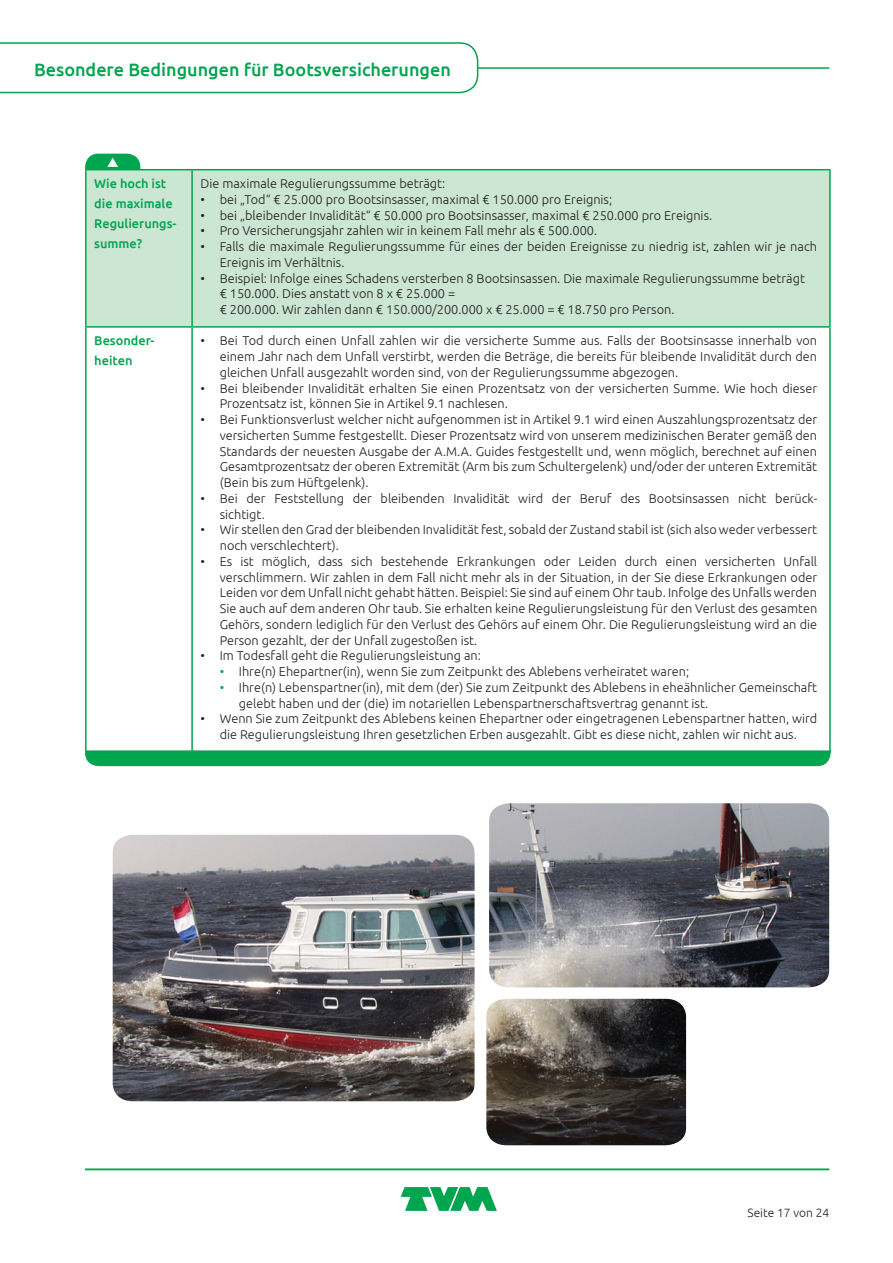
<style>
.page{position:relative;width:893px;height:1263px;background:#fff}
.page>*{position:absolute;margin:0;border:0;box-sizing:border-box;transform-origin:0 0}
.t1{font:500 18px "Ubuntu";color:#00a54f}
.Body{font:300 12.75px/15.8px "Ubuntu";color:#231f20}
.Tabel_-_vraag{font:500 12.75px/19.8px "Ubuntu";color:#00a54f}
.t2{font:300 12px "Ubuntu";color:#231f20}
.s1{color:#00a54f}
</style>
<div class="page">
<hr style="left:85px;top:67px;width:744px;height:2px;background:#00a54f">
<svg style="left:0;top:42px;width:479px;height:52px"></svg>
<img style="left:113px;top:803px;width:716px;height:342px">
<svg style="left:401px;top:1187px;width:96px;height:24px"></svg>
<hr style="left:85px;top:1169px;width:744px;height:1px;background:#00a54f">
<div style="left:87px;top:170px;width:742px;height:156px;background:#cbe6d3"></div>
<hr style="left:85px;top:170px;width:2px;height:156px;background:#00a54f">
<hr style="left:85px;top:169px;width:107px;height:1px;background:#00a54f">
<hr style="left:192px;top:169px;width:639px;height:1px;background:#00a54f">
<hr style="left:191px;top:170px;width:2px;height:156px;background:#00a54f">
<hr style="left:829px;top:170px;width:2px;height:156px;background:#00a54f">
<hr style="left:85px;top:328px;width:2px;height:423px;background:#00a54f">
<hr style="left:85px;top:326px;width:107px;height:2px;background:#00a54f">
<hr style="left:192px;top:326px;width:639px;height:2px;background:#00a54f">
<hr style="left:191px;top:328px;width:2px;height:423px;background:#00a54f">
<hr style="left:829px;top:328px;width:2px;height:423px;background:#00a54f">
<svg style="left:85px;top:154px;width:55px;height:15px"></svg>
<svg style="left:85px;top:750px;width:746px;height:16px;background:#08a754"></svg>
<h1 class="t1" style="left:34px;top:58px;width:418px">Besondere Bedingungen für Bootsversicherungen</h1>
<p class="Tabel_-_vraag" style="left:94px;top:173px;width:73px">Wie hoch ist</p>
<p class="Tabel_-_vraag" style="left:94px;top:193px;width:80px">die maximale</p>
<p class="Tabel_-_vraag" style="left:94px;top:213px;width:83px">Regulierungs&shy;summe?</p>
<p class="Body" style="left:201px;top:175px;width:246px">Die maximale Regulierungssumme beträgt:</p>
<p class="Body" style="left:201px;top:191px;width:413px">• bei „Tod“ € 25.000 pro Bootsinsasser, maximal € 150.000 pro Ereignis;</p>
<p class="Body" style="left:201px;top:207px;width:513px">• bei „bleibender Invalidität“ € 50.000 pro Bootsinsasser, maximal € 250.000 pro Ereignis.</p>
<p class="Body" style="left:201px;top:223px;width:398px">• Pro Versicherungsjahr zahlen wir in keinem Fall mehr als € 500.000.</p>
<p class="Body" style="left:220px;top:238px;width:599px;text-indent:-19px">• Falls die maximale Regulierungssumme für eines der beiden Ereignisse zu niedrig ist, zahlen wir je nach<br>Ereignis im Verhältnis.</p>
<p class="Body" style="left:220px;top:270px;width:587px;text-indent:-19px">• Beispiel: Infolge eines Schadens versterben 8 Bootsinsassen. Die maximale Regulierungssumme beträgt € 150.000. Dies anstatt von 8 x € 25.000 =<br>€ 200.000. Wir zahlen dann € 150.000/200.000 x € 25.000 = € 18.750 pro Person.</p>
<p class="Tabel_-_vraag" style="left:94px;top:330px;width:62px">Besonder&shy;heiten</p>
<p class="Body" style="left:220px;top:333px;width:599px;text-align:justify;text-indent:-19px">• Bei Tod durch einen Unfall zahlen wir die versicherte Summe aus. Falls der Bootsinsasse innerhalb von einem Jahr nach dem Unfall verstirbt, werden die Beträge, die bereits für bleibende Invalidität durch den gleichen Unfall ausgezahlt worden sind, von der Regulierungssumme abgezogen.</p>
<p class="Body" style="left:220px;top:380px;width:599px;text-indent:-19px">• Bei bleibender Invalidität erhalten Sie einen Prozentsatz von der versicherten Summe. Wie hoch dieser<br>Prozentsatz ist, können Sie in Artikel 9.1 nachlesen.</p>
<p class="Body" style="left:220px;top:411px;width:599px;text-align:justify;text-indent:-19px">• Bei Funktionsverlust welcher nicht aufgenommen ist in Artikel 9.1 wird einen Auszahlungsprozentsatz der versicherten Summe festgestellt. Dieser Prozentsatz wird von unserem medizinischen Berater gemäß den Standards der neuesten Ausgabe der A.M.A. Guides festgestellt und, wenn möglich, berechnet auf einen Gesamtprozentsatz der oberen Extremität (Arm bis zum Schultergelenk) und/oder der unteren Extremität (Bein bis zum Hüftgelenk).</p>
<p class="Body" style="left:220px;top:490px;width:599px;text-indent:-19px">• Bei der Feststellung der bleibenden Invalidität wird der Beruf des Bootsinsassen nicht berück&shy;sichtigt.</p>
<p class="Body" style="left:220px;top:522px;width:599px;text-indent:-19px">• Wir stellen den Grad der bleibenden Invalidität fest, sobald der Zustand stabil ist (sich also weder verbessert noch verschlechtert).</p>
<p class="Body" style="left:220px;top:553px;width:599px;text-align:justify;text-indent:-19px">• Es ist möglich, dass sich bestehende Erkrankungen oder Leiden durch einen versicherten Unfall verschlimmern. Wir zahlen in dem Fall nicht mehr als in der Situation, in der Sie diese Erkrankungen oder Leiden vor dem Unfall nicht gehabt hätten. Beispiel: Sie sind auf einem Ohr taub. Infolge des Unfalls werden Sie auch auf dem anderen Ohr taub. Sie erhalten keine Regulierungsleistung für den Verlust des gesamten Gehörs, sondern lediglich für den Verlust des Gehörs auf einem Ohr. Die Regulierungsleistung wird an die Person gezahlt, der der Unfall zugestoßen ist.</p>
<p class="Body" style="left:201px;top:648px;width:282px">• Im Todesfall geht die Regulierungsleistung an:</p>
<p class="Body" style="left:220px;top:663px;width:471px"><span class="s1">•</span> Ihre(n) Ehepartner(in), wenn Sie zum Zeitpunkt des Ablebens verheiratet waren;</p>
<p class="Body" style="left:239px;top:679px;width:580px;text-indent:-19px"><span class="s1">•</span> Ihre(n) Lebenspartner(in), mit dem (der) Sie zum Zeitpunkt des Ablebens in eheähnlicher Gemeinschaft gelebt haben und der (die) im notariellen Lebenspartnerschaftsvertrag genannt ist.</p>
<p class="Body" style="left:201px;top:711px;width:618px;text-align:center">• Wenn Sie zum Zeitpunkt des Ablebens keinen Ehepartner oder eingetragenen Lebenspartner hatten, wird die Regulierungsleistung Ihren gesetzlichen Erben ausgezahlt. Gibt es diese nicht, zahlen wir nicht aus.</p>
<p class="t2" style="left:747px;top:1205px;width:83px">Seite 17 von 24</p>
</div>
